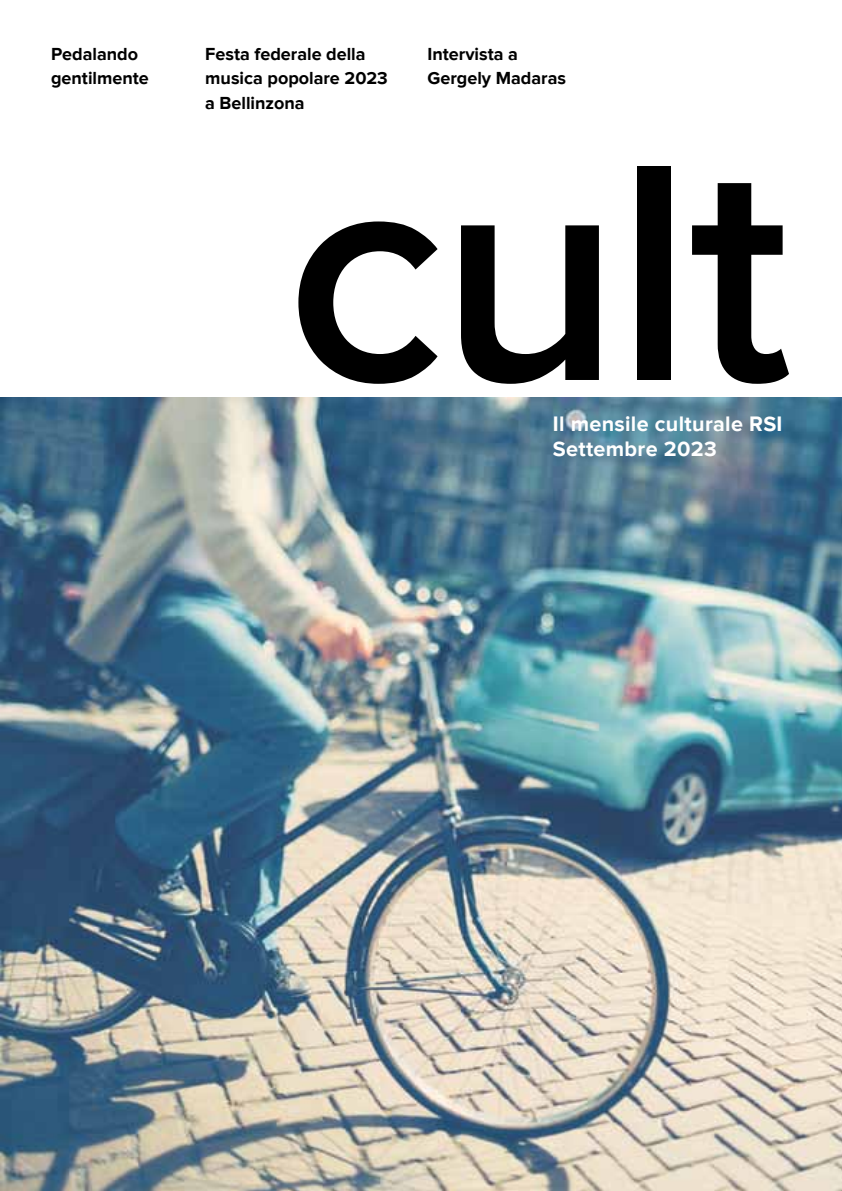
<style>
.page{position:relative;width:842px;height:1191px;background:#fff}
.page>*{position:absolute;margin:0;border:0;box-sizing:border-box;transform-origin:0 0}
.t1{font:600 320px "Proxima Nova";color:#000}
.t2{font:700 21.6px/24.8px "Proxima Nova";letter-spacing:.015em;color:#fff}
.t3{font:700 18px/24.4px "Proxima Nova";color:#000}
</style>
<div class="page">
<img style="left:0;top:397px;width:842px;height:794px">
<p class="t3" style="left:51px;top:42px;width:99px">Pedalando gentilmente</p>
<p class="t3" style="left:205px;top:42px;width:184px">Festa federale della musica popolare 2023 a Bellinzona</p>
<p class="t3" style="left:427px;top:42px;width:140px">Intervista a<br>Gergely Madaras</p>
<h1 class="t1" style="left:286px;top:89px;width:506px">cult</h1>
<p class="t2" style="left:553px;top:412px;width:231px">Il mensile culturale RSI<br>Settembre 2023</p>
</div>
